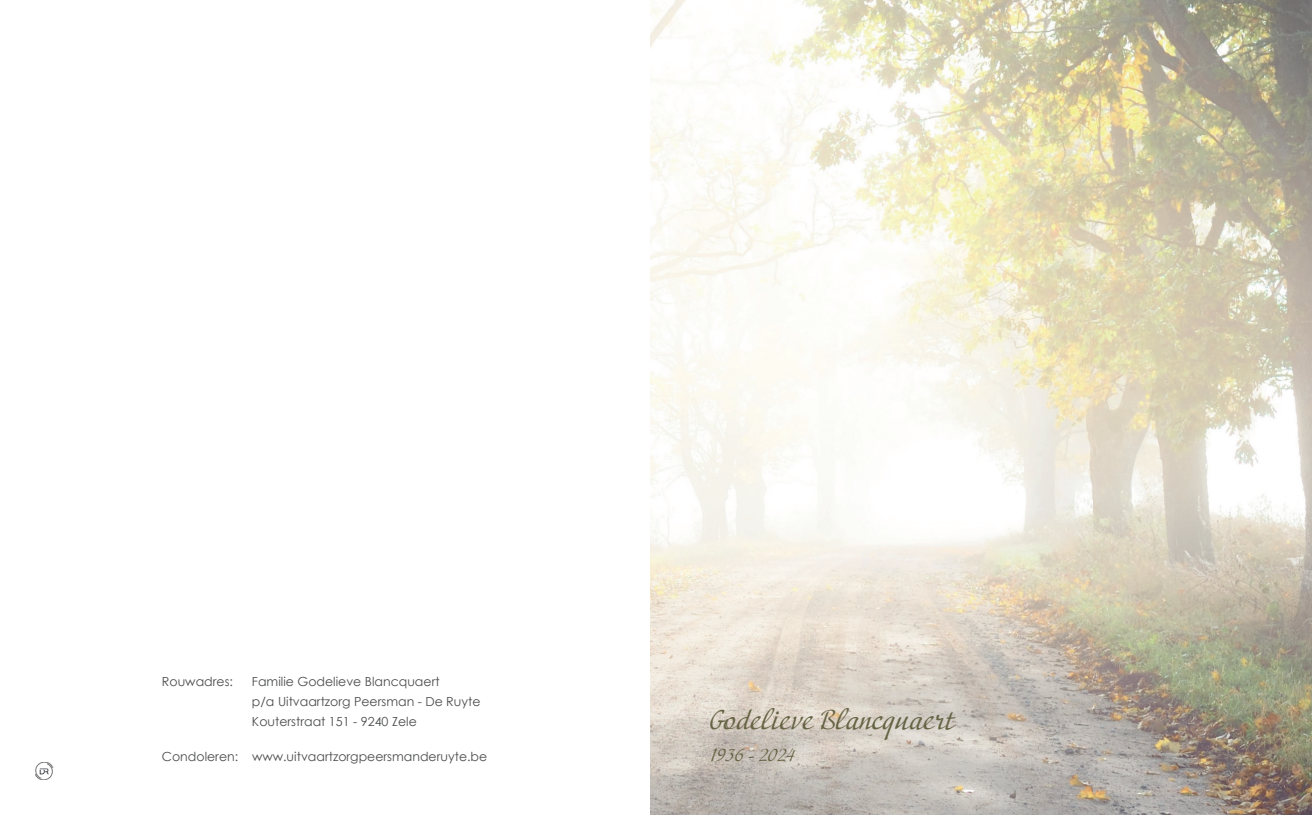
<style>
.page{position:relative;width:1312px;height:815px;background:#fff}
.page>*{position:absolute;margin:0;border:0;box-sizing:border-box;transform-origin:0 0}
.t1{font:27.5px "Adventure";color:#656344}
.t2{font:17.5px "Adventure";color:#656344}
.t3{font:12.5px/20px "Century Gothic";color:#4b4c4d}
</style>
<div class="page">
<img style="left:650px;top:0;width:661px;height:815px">
<img style="left:35px;top:762px;width:18px;height:18px">
<p class="t3" style="left:162px;top:671px;width:73px">Rouwadres:</p>
<p class="t3" style="left:252px;top:671px;width:230px">Familie Godelieve Blancquaert<br>p/a Uitvaartzorg Peersman - De Ruyte<br>Kouterstraat 151 - 9240 Zele</p>
<p class="t3" style="left:162px;top:746px;width:327px">Condoleren: www.uitvaartzorgpeersmanderuyte.be</p>
<h1 class="t1" style="left:709px;top:703px;width:247px">Godelieve Blancquaert</h1>
<h2 class="t2" style="left:709px;top:745px;width:87px">1936 - 2024</h2>
</div>
